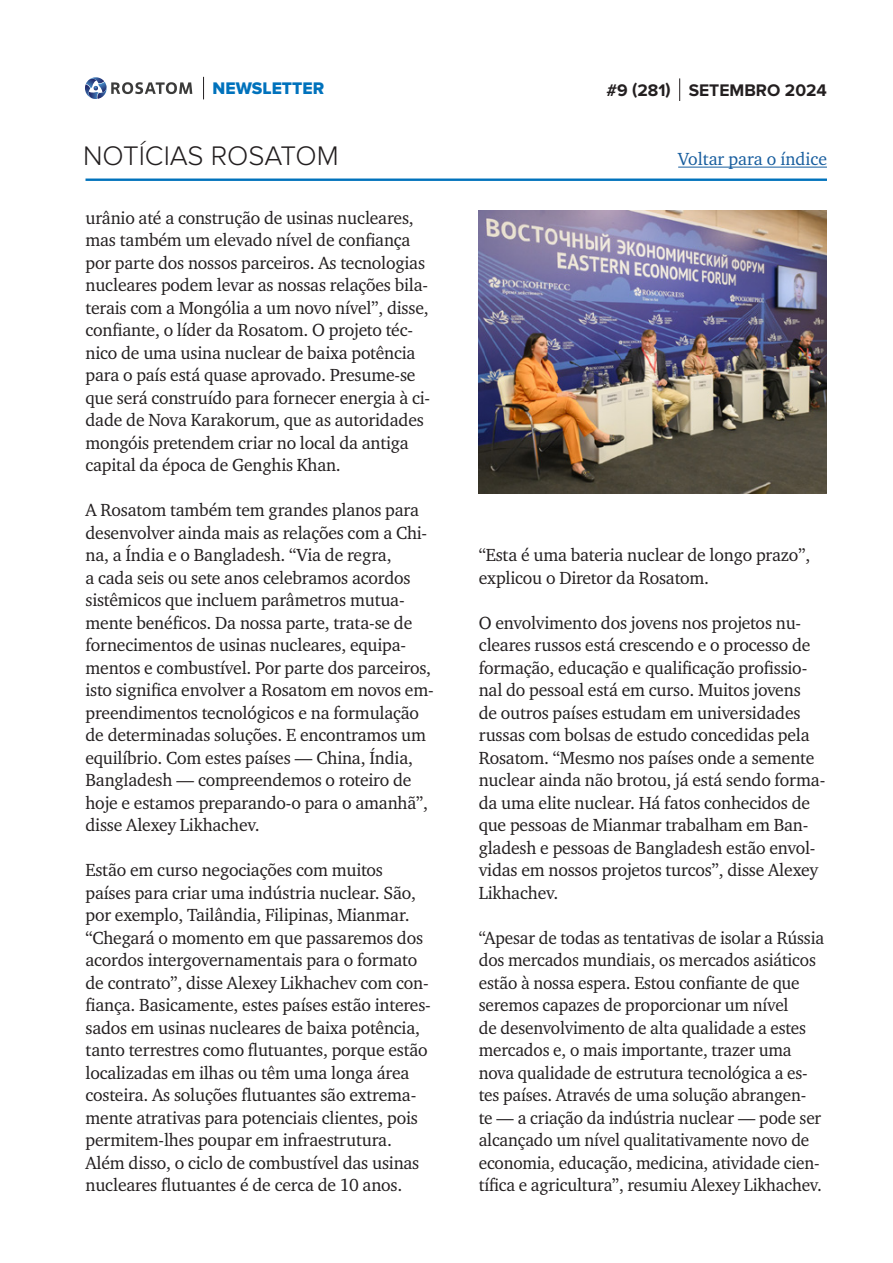
<style>
.page{position:relative;width:893px;height:1263px;background:#fff}
.page>*{position:absolute;margin:0;border:0;box-sizing:border-box;transform-origin:0 0}
.t1{font:300 27.9px "Proxima Nova";color:#231f20}
.main_text{font:18px/22.5px "Charter ITC";letter-spacing:-.01em;color:#231f20}
.main_text-2{font:18px/22.5px "Charter ITC";letter-spacing:-.01em;color:#231f20;scale:.96 1}
.t2{font:18px "Charter ITC";color:#175d9e}
.t3{font:700 17.4px "Proxima Nova";color:#231f20}
.t4{font:17.4px "Proxima Nova Extrabld";color:#0072bc}
</style>
<div class="page">
<hr style="left:86px;top:179px;width:741px;height:2px;background:#0072bc">
<svg style="left:203px;top:77px;width:1px;height:22px"></svg>
<svg style="left:85px;top:77px;width:107px;height:22px"></svg>
<svg style="left:679px;top:78px;width:1px;height:23px"></svg>
<hr style="left:678px;top:167px;width:149px;height:1px;background:#175d9e">
<img style="left:479px;top:210px;width:348px;height:284px">
<p class="t4" style="left:213px;top:78px;width:113px">NEWSLETTER</p>
<p class="t3" style="left:606px;top:80px;width:222px">#9 (281) SETEMBRO 2024</p>
<h1 class="t1" style="left:83px;top:140px;width:257px">NOTÍCIAS ROSATOM</h1>
<p class="t2" style="left:678px;top:148px;width:150px">Voltar para o índice</p>
<p class="main_text" style="left:86px;top:206px;width:346px">urânio até a construção de usinas nucleares, mas também um elevado nível de confiança por parte dos nossos parceiros. As tecnologias nucleares podem levar as nossas relações bila&shy;terais com a Mongólia a um novo nível”, disse, confiante, o líder da Rosatom. O projeto téc&shy;nico de uma usina nuclear de baixa potência para o país está quase aprovado. Presume-se que será construído para fornecer energia à ci&shy;dade de Nova Karakorum, que as autoridades mongóis pretendem criar no local da antiga capital da época de Genghis Khan.</p>
<p class="main_text" style="left:86px;top:499px;width:350px">A Rosatom também tem grandes planos para desenvolver ainda mais as relações com a Chi&shy;na, a Índia e o Bangladesh. “Via de regra,<br>a cada seis ou sete anos celebramos acordos sistêmicos que incluem parâmetros mutua&shy;mente benéficos. Da nossa parte, trata-se de fornecimentos de usinas nucleares, equipa&shy;mentos e combustível. Por parte dos parceiros, isto significa envolver a Rosatom em novos em&shy;preendimentos tecnológicos e na formulação de determinadas soluções. E encontramos um equilíbrio. Com estes países — China, Índia, Bangladesh — compreendemos o roteiro de hoje e estamos preparando-o para o amanhã”, disse Alexey Likhachev.</p>
<p class="main_text" style="left:86px;top:859px;width:347px">Estão em curso negociações com muitos países para criar uma indústria nuclear. São, por exemplo, Tailândia, Filipinas, Mianmar. “Chegará o momento em que passaremos dos acordos intergovernamentais para o formato de contrato”, disse Alexey Likhachev com con&shy;fiança. Basicamente, estes países estão interes&shy;sados em usinas nucleares de baixa potência, tanto terrestres como flutuantes, porque estão localizadas em ilhas ou têm uma longa área costeira. As soluções flutuantes são extrema&shy;mente atrativas para potenciais clientes, pois permitem-lhes poupar em infraestrutura.<br>Além disso, o ciclo de combustível das usinas nucleares flutuantes é de cerca de 10 anos.</p>
<p class="main_text" style="left:479px;top:544px;width:333px">“Esta é uma bateria nuclear de longo prazo”, explicou o Diretor da Rosatom.</p>
<p class="main_text" style="left:479px;top:611px;width:348px">O envolvimento dos jovens nos projetos nu&shy;cleares russos está crescendo e o processo de formação, educação e qualificação profissio&shy;nal do pessoal está em curso. Muitos jovens<br>de outros países estudam em universidades russas com bolsas de estudo concedidas pela Rosatom. “Mesmo nos países onde a semente nuclear ainda não brotou, já está sendo forma&shy;da uma elite nuclear. Há fatos conhecidos de que pessoas de Mianmar trabalham em Ban&shy;gladesh e pessoas de Bangladesh estão envol&shy;vidas em nossos projetos turcos”, disse Alexey Likhachev.</p>
<p class="main_text-2" style="left:479px;top:926px;width:361px">“Apesar de todas as tentativas de isolar a Rússia dos mercados mundiais, os mercados asiáticos estão à nossa espera. Estou confiante de que seremos capazes de proporcionar um nível<br>de desenvolvimento de alta qualidade a estes mercados e, o mais importante, trazer uma nova qualidade de estrutura tecnológica a es&shy;tes países. Através de uma solução abrangen&shy;te — a criação da indústria nuclear — pode ser alcançado um nível qualitativamente novo de economia, educação, medicina, atividade cien&shy;tífica e agricultura”, resumiu Alexey Likhachev.</p>
</div>
